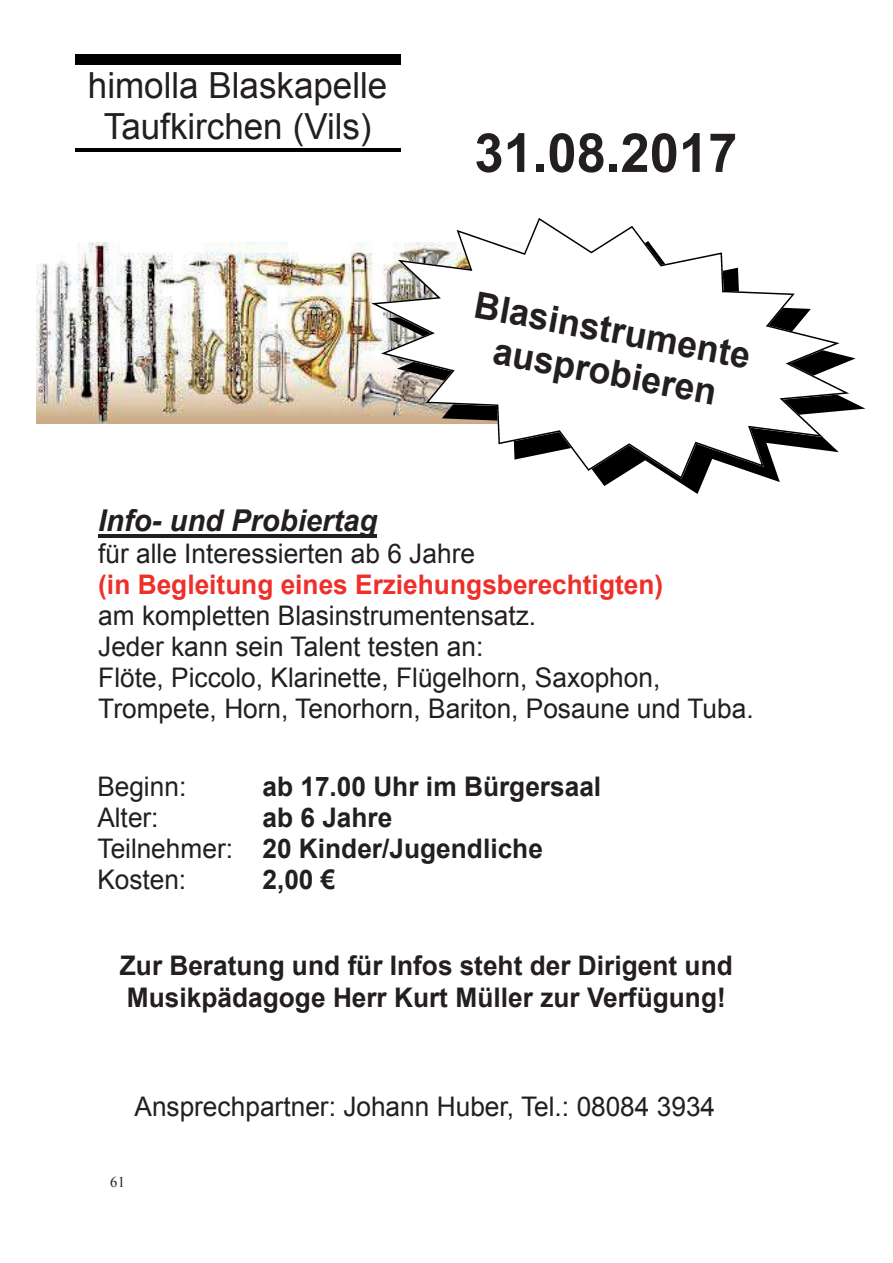
<style>
.page{position:relative;width:893px;height:1263px;background:#fff}
.page>*{position:absolute;margin:0;border:0;box-sizing:border-box;transform-origin:0 0}
.t1{font:700 54px "Arial";color:#231f20}
.t2{font:700 36.75px/42.3px "Arial";color:#231f20;text-align:center}
.t3{font:36px/41.4px "Arial";color:#231f20;text-align:center}
.t4{font:italic 700 30px "Arial";color:#231f20}
.t5{font:27px/31px "Arial";color:#231f20}
.t6{font:700 27px/31px "Arial";color:#231f20}
.t7{font:700 27px "Arial";color:#ee2f2a}
.t8{font:15px "Times New Roman";color:#231f20}
.s1{font-weight:400}
</style>
<div class="page">
<div style="left:75px;top:54px;width:326px;height:10px;background:#000"></div>
<hr style="left:75px;top:148px;width:326px;height:4px;background:#000">
<img style="left:36px;top:243px;width:335px;height:180px">
<hr style="left:98px;top:534px;width:279px;height:3px;background:#231f20">
<svg style="left:371px;top:218px;width:478px;height:261px"></svg>
<h3 class="t3" style="left:88px;top:65px;width:301px">himolla Blaskapelle<br>Taufkirchen (Vils)</h3>
<h1 class="t1" style="left:474px;top:117px;width:264px">31.08.2017</h1>
<h2 class="t2" style="left:479px;top:284px;width:282px;rotate:11deg">Blasinstrumente ausprobieren</h2>
<p class="t4" style="left:98px;top:501px;width:281px">Info- und Probiertag</p>
<p class="t5" style="left:98px;top:538px;width:378px">für alle Interessierten ab 6 Jahre</p>
<p class="t7" style="left:98px;top:566px;width:566px">(in Begleitung eines Erziehungsberechtigten)</p>
<p class="t5" style="left:98px;top:600px;width:657px">am kompletten Blasinstrumentensatz.<br>Jeder kann sein Talent testen an:<br>Flöte, Piccolo, Klarinette, Flügelhorn, Saxophon, Trompete, Horn, Tenorhorn, Bariton, Posaune und Tuba.</p>
<p class="t5" style="left:97px;top:771px;width:90px">Beginn:</p>
<p class="t6" style="left:262px;top:772px;width:340px">ab 17.00 Uhr im Bürgersaal</p>
<p class="t5" style="left:97px;top:802px;width:63px">Alter:</p>
<p class="t6" style="left:97px;top:803px;width:447px;text-indent:165px">ab 6 Jahre<br><span class="s1">Teilnehmer:</span> 20 Kinder/Jugendliche<br><span class="s1">Kosten:</span></p>
<p class="t6" style="left:262px;top:865px;width:74px">2,00 €</p>
<p class="t6" style="left:120px;top:951px;width:615px">Zur Beratung und für Infos steht der Dirigent und<br>Musikpädagoge Herr Kurt Müller zur Verfügung!</p>
<p class="t5" style="left:134px;top:1091px;width:582px">Ansprechpartner: Johann Huber, Tel.: 08084 3934</p>
<p class="t8" style="left:110px;top:1172px;width:16px">61</p>
</div>
